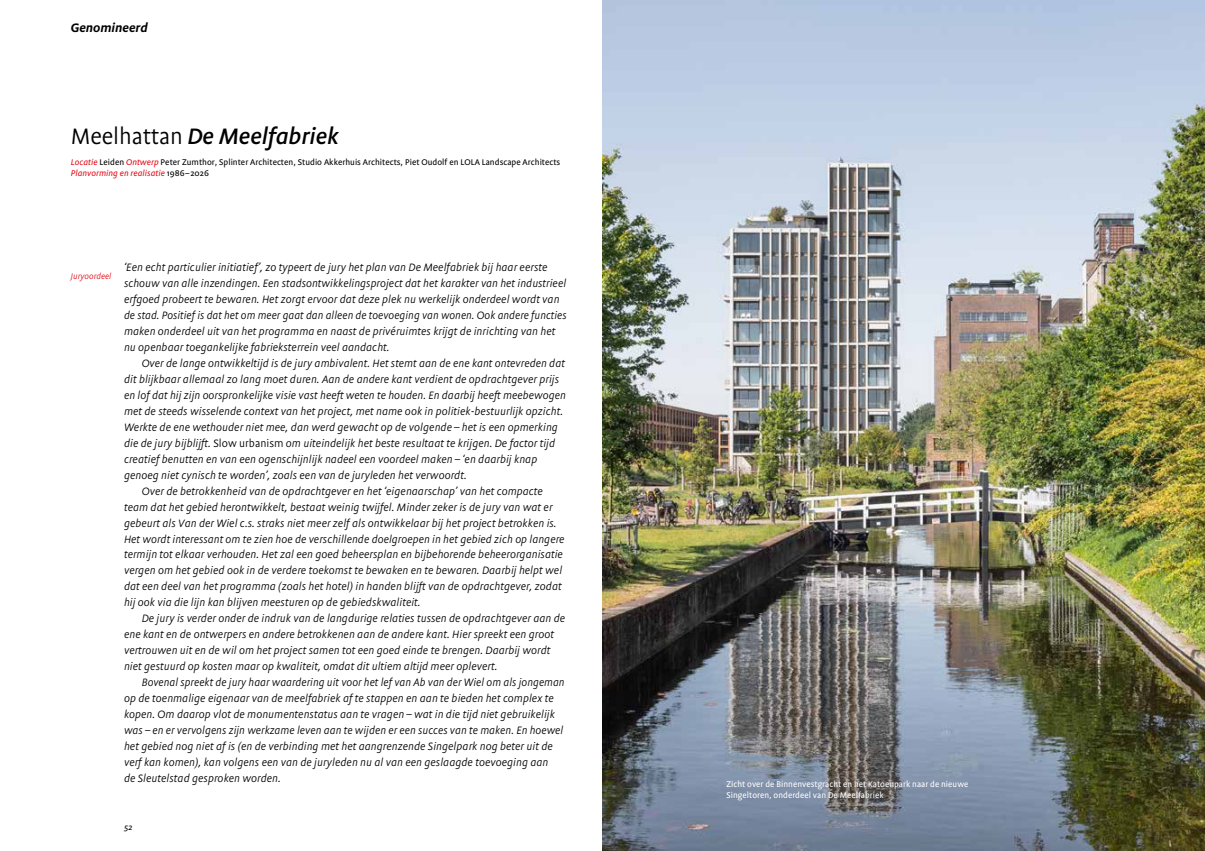
<style>
.page{position:relative;width:1205px;height:851px;background:#fff}
.page>*{position:absolute;margin:0;border:0;box-sizing:border-box;transform-origin:0 0}
.t1{font:italic 500 25px "Flex";letter-spacing:-.005em;color:#000}
.t2{font:italic 700 13.75px "Flex";color:#000}
.t3{font:italic 12px/16px "Flex";letter-spacing:.005em;color:#000}
.t4{font:9.25px/10.6px "Flex Text";letter-spacing:.005em;color:#000}
.t5{font:9.25px/10.6px "Flex Text";letter-spacing:.005em;color:#fff}
.t6{font:italic 9.12px "Flex";letter-spacing:.005em;color:#e30613}
.t7{font:italic 9.12px "Flex Text";color:#000}
.s1{font-weight:400;font-style:normal}
.s2{font-style:italic;color:#e30613}
.s3{font-style:normal}
</style>
<div class="page">
<img style="left:602px;top:0;width:603px;height:850px">
<p class="t2" style="left:71px;top:20px;width:78px">Genomineerd</p>
<h1 class="t1" style="left:71px;top:122px;width:270px"><span class="s1">Meelhattan</span> De Meelfabriek</h1>
<p class="t4" style="left:71px;top:157px;width:491px"><span class="s2">Locatie</span> Leiden <span class="s2">Ontwerp</span> Peter Zumthor, Splinter Architecten, Studio Akkerhuis Architects, Piet Oudolf en LOLA Landscape Architects<br><span class="s2">Planvorming en realisatie</span> 1986–2026</p>
<p class="t6" style="left:71px;top:271px;width:42px">Juryoordeel</p>
<p class="t3" style="left:124px;top:259px;width:444px">‘Een echt particulier initiatief’, zo typeert de jury het plan van De Meelfabriek bij haar eerste schouw van alle inzendingen. Een stadsontwikkelingsproject dat het karakter van het industrieel erfgoed probeert te bewaren. Het zorgt ervoor dat deze plek nu werkelijk onderdeel wordt van de stad. Positief is dat het om meer gaat dan alleen de toevoeging van wonen. Ook andere functies maken onderdeel uit van het programma en naast de privéruimtes krijgt de inrichting van het nu openbaar toegankelijke fabrieksterrein veel aandacht.</p>
<p class="t3" style="left:142px;top:355px;width:425px">Over de lange ontwikkeltijd is de jury ambivalent. Het stemt aan de ene kant ontevreden dat</p>
<p class="t3" style="left:124px;top:371px;width:437px">dit blijkbaar allemaal zo lang moet duren. Aan de andere kant verdient de opdrachtgever prijs</p>
<p class="t3" style="left:124px;top:387px;width:443px">en lof dat hij zijn oorspronkelijke visie vast heeft weten te houden. En daarbij heeft meebewogen</p>
<p class="t3" style="left:124px;top:403px;width:441px">met de steeds wisselende context van het project, met name ook in politiek-bestuurlijk opzicht.</p>
<p class="t3" style="left:124px;top:419px;width:435px">Werkte de ene wethouder niet mee, dan werd gewacht op de volgende – het is een opmerking</p>
<p class="t3" style="left:124px;top:435px;width:433px">die de jury bijblijft. <span class="s3">Slow urbanism</span> om uiteindelijk het beste resultaat te krijgen. De factor tijd</p>
<p class="t3" style="left:124px;top:451px;width:415px">creatief benutten en van een ogenschijnlijk nadeel een voordeel maken – ‘en daarbij knap</p>
<p class="t3" style="left:124px;top:467px;width:344px">genoeg niet cynisch te worden’, zoals een van de juryleden het verwoordt.</p>
<p class="t3" style="left:142px;top:483px;width:403px">Over de betrokkenheid van de opdrachtgever en het ‘eigenaarschap’ van het compacte</p>
<p class="t3" style="left:124px;top:499px;width:430px">team dat het gebied herontwikkelt, bestaat weinig twijfel. Minder zeker is de jury van wat er</p>
<p class="t3" style="left:124px;top:515px;width:434px">gebeurt als Van der Wiel c.s. straks niet meer zelf als ontwikkelaar bij het project betrokken is.</p>
<p class="t3" style="left:124px;top:531px;width:442px">Het wordt interessant om te zien hoe de verschillende doelgroepen in het gebied zich op langere</p>
<p class="t3" style="left:124px;top:546px;width:440px">termijn tot elkaar verhouden. Het zal een goed beheersplan en bijbehorende beheerorganisatie</p>
<p class="t3" style="left:124px;top:562px;width:440px">vergen om het gebied ook in de verdere toekomst te bewaken en te bewaren. Daarbij helpt wel</p>
<p class="t3" style="left:124px;top:578px;width:439px">dat een deel van het programma (zoals het hotel) in handen blijft van de opdrachtgever, zodat</p>
<p class="t3" style="left:124px;top:594px;width:298px">hij ook via die lijn kan blijven meesturen op de gebiedskwaliteit.</p>
<p class="t3" style="left:142px;top:610px;width:425px">De jury is verder onder de indruk van de langdurige relaties tussen de opdrachtgever aan de</p>
<p class="t3" style="left:124px;top:626px;width:431px">ene kant en de ontwerpers en andere betrokkenen aan de andere kant. Hier spreekt een groot</p>
<p class="t3" style="left:124px;top:642px;width:428px">vertrouwen uit en de wil om het project samen tot een goed einde te brengen. Daarbij wordt</p>
<p class="t3" style="left:124px;top:658px;width:375px">niet gestuurd op kosten maar op kwaliteit, omdat dit ultiem altijd meer oplevert.</p>
<p class="t3" style="left:142px;top:674px;width:424px">Bovenal spreekt de jury haar waardering uit voor het lef van Ab van der Wiel om als jongeman</p>
<p class="t3" style="left:124px;top:690px;width:431px">op de toenmalige eigenaar van de meelfabriek af te stappen en aan te bieden het complex te</p>
<p class="t3" style="left:124px;top:706px;width:432px">kopen. Om daarop vlot de monumentenstatus aan te vragen – wat in die tijd niet gebruikelijk</p>
<p class="t3" style="left:124px;top:722px;width:441px">was – en er vervolgens zijn werkzame leven aan te wijden er een succes van te maken. En hoewel</p>
<p class="t3" style="left:124px;top:738px;width:430px">het gebied nog niet af is (en de verbinding met het aangrenzende Singelpark nog beter uit de</p>
<p class="t3" style="left:124px;top:754px;width:426px">verf kan komen), kan volgens een van de juryleden nu al van een geslaagde toevoeging aan</p>
<p class="t3" style="left:124px;top:770px;width:158px">de Sleutelstad gesproken worden.</p>
<p class="t7" style="left:124px;top:821px;width:10px">52</p>
<p class="t5" style="left:726px;top:778px;width:243px">Zicht over de Binnenvestgracht en het Katoenpark naar de nieuwe<br>Singeltoren, onderdeel van De Meelfabriek</p>
</div>
